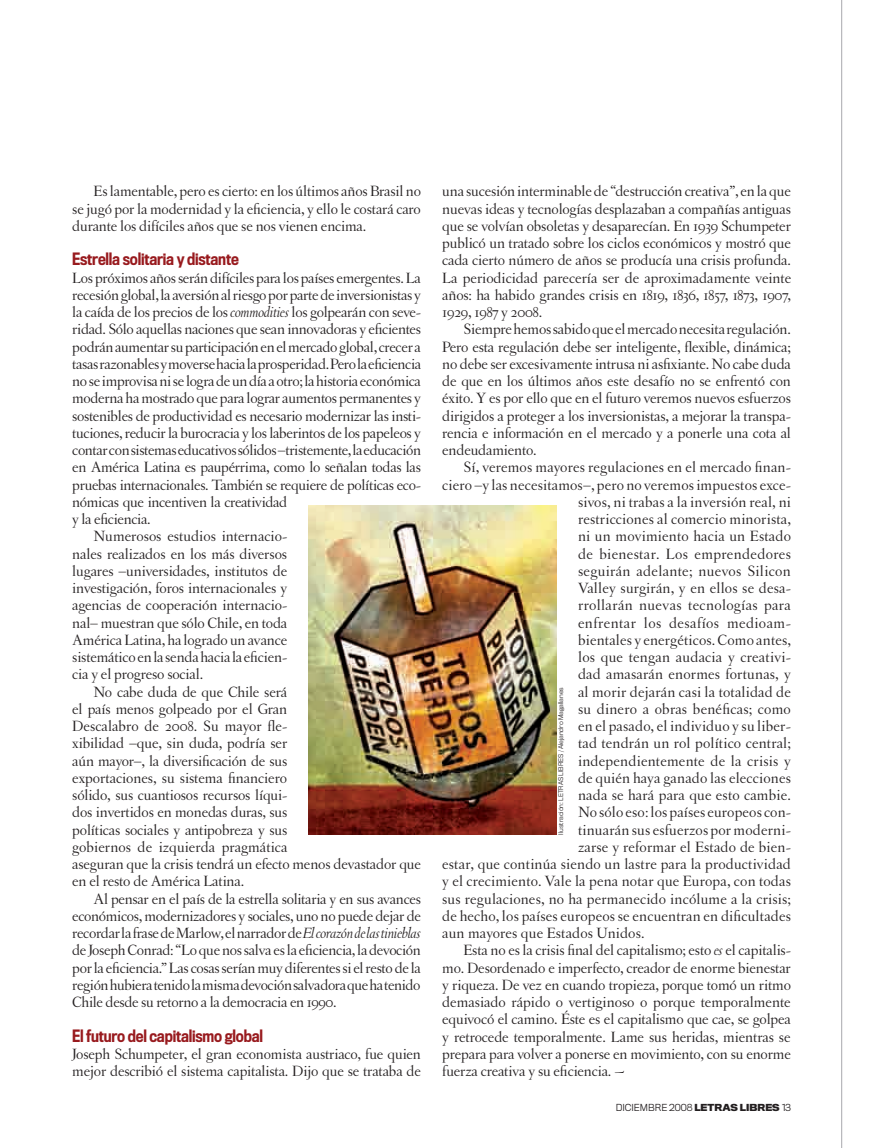
<style>
.page{position:relative;width:893px;height:1148px;background:#fff}
.page>*{position:absolute;margin:0;border:0;box-sizing:border-box;transform-origin:0 0}
.t1{font:15.75px/17.2px "Letras Oldstyle";letter-spacing:-.01em;color:#231f20;text-align:justify}
.t2{font:15.75px "Letras Oldstyle";letter-spacing:.01em;color:#231f20}
.t3{font:15.75px "Letras Oldstyle";letter-spacing:.02em;color:#231f20}
.t4{font:15.75px "Letras Oldstyle";letter-spacing:.015em;color:#231f20}
.t5{font:500 15.75px "Titling Gothic FB Cond";letter-spacing:-.01em;color:#981a1e}
.t6{font:15.75px "Letras Oldstyle";letter-spacing:.025em;color:#231f20}
.t7{font:300 9px "Titling Gothic FB Normal";color:#231f20}
.t8{font:300 6px "Titling Gothic FB Normal";letter-spacing:-.01em;color:#231f20}
.s1{font-style:italic}
.s2{font-weight:700}
</style>
<div class="page">
<hr style="left:841px;top:0;width:1px;height:1148px;background:#a8a9ad">
<img style="left:309px;top:505px;width:248px;height:329px">
<p class="t1" style="left:72px;top:183px;width:350px;text-indent:21px">Es lamentable, pero es cierto: en los últimos años Brasil no se jugó por la modernidad y la eficiencia, y ello le costará caro durante los difíciles años que se nos vienen encima.</p>
<p class="t5" style="left:72px;top:250px;width:168px">Estrella solitaria y distante</p>
<p class="t1" style="left:72px;top:269px;width:350px">Los próximos años serán difíciles para los países emergentes. La</p>
<p class="t1" style="left:72px;top:286px;width:350px">recesión global, la aversión al riesgo por parte de inversionistas y</p>
<p class="t1" style="left:72px;top:303px;width:350px">la caída de los precios de los <span class="s1">commodities</span> los golpearán con seve-</p>
<p class="t1" style="left:72px;top:321px;width:350px">ridad. Sólo aquellas naciones que sean innovadoras y eficientes</p>
<p class="t1" style="left:72px;top:338px;width:350px">podrán aumentar su participación en el mercado global, crecer a</p>
<p class="t1" style="left:72px;top:355px;width:350px">tasas razonables y moverse hacia la prosperidad. Pero la eficiencia</p>
<p class="t1" style="left:72px;top:372px;width:350px">no se improvisa ni se logra de un día a otro; la historia económica</p>
<p class="t1" style="left:72px;top:390px;width:350px">moderna ha mostrado que para lograr aumentos permanentes y</p>
<p class="t1" style="left:72px;top:407px;width:350px">sostenibles de productividad es necesario modernizar las insti-</p>
<p class="t1" style="left:72px;top:424px;width:350px">tuciones, reducir la burocracia y los laberintos de los papeleos y</p>
<p class="t1" style="left:72px;top:441px;width:350px">contar con sistemas educativos sólidos –tristemente, la educación</p>
<p class="t1" style="left:72px;top:459px;width:350px">en América Latina es paupérrima, como lo señalan todas las</p>
<p class="t1" style="left:72px;top:476px;width:350px">pruebas internacionales. También se requiere de políticas eco-</p>
<p class="t1" style="left:72px;top:493px;width:217px">nómicas que incentiven la creatividad</p>
<p class="t1" style="left:72px;top:510px;width:80px">y la eficiencia.</p>
<p class="t1" style="left:94px;top:528px;width:195px">Numerosos estudios internacio-</p>
<p class="t1" style="left:72px;top:545px;width:216px">nales realizados en los más diversos</p>
<p class="t1" style="left:72px;top:562px;width:217px">lugares –universidades, institutos de</p>
<p class="t1" style="left:72px;top:579px;width:217px">investigación, foros internacionales y</p>
<p class="t1" style="left:72px;top:597px;width:217px">agencias de cooperación internacio-</p>
<p class="t1" style="left:72px;top:614px;width:217px">nal– muestran que sólo Chile, en toda</p>
<p class="t1" style="left:72px;top:631px;width:217px">América Latina, ha logrado un avance</p>
<p class="t1" style="left:72px;top:648px;width:217px">sistemático en la senda hacia la eficien-</p>
<p class="t1" style="left:72px;top:666px;width:132px">cia y el progreso social.</p>
<p class="t1" style="left:94px;top:683px;width:195px">No cabe duda de que Chile será</p>
<p class="t1" style="left:72px;top:700px;width:216px">el país menos golpeado por el Gran</p>
<p class="t1" style="left:72px;top:717px;width:217px">Descalabro de 2008. Su mayor fle-</p>
<p class="t1" style="left:72px;top:735px;width:217px">xibilidad –que, sin duda, podría ser</p>
<p class="t1" style="left:72px;top:752px;width:217px">aún mayor–, la diversificación de sus</p>
<p class="t1" style="left:72px;top:769px;width:216px">exportaciones, su sistema financiero</p>
<p class="t1" style="left:72px;top:786px;width:217px">sólido, sus cuantiosos recursos líqui-</p>
<p class="t1" style="left:72px;top:804px;width:217px">dos invertidos en monedas duras, sus</p>
<p class="t1" style="left:72px;top:821px;width:217px">políticas sociales y antipobreza y sus</p>
<p class="t1" style="left:72px;top:838px;width:217px">gobiernos de izquierda pragmática</p>
<p class="t1" style="left:72px;top:855px;width:350px">aseguran que la crisis tendrá un efecto menos devastador que</p>
<p class="t1" style="left:72px;top:873px;width:173px">en el resto de América Latina.</p>
<p class="t1" style="left:94px;top:890px;width:329px">Al pensar en el país de la estrella solitaria y en sus avances</p>
<p class="t1" style="left:72px;top:907px;width:350px">económicos, modernizadores y sociales, uno no puede dejar de</p>
<p class="t1" style="left:72px;top:924px;width:350px">recordar la frase de Marlow, el narrador de <span class="s1">Elcorazón de las tinieblas</span></p>
<p class="t1" style="left:72px;top:942px;width:350px">de Joseph Conrad: “Lo que nos salva es la eficiencia, la devoción</p>
<p class="t1" style="left:72px;top:959px;width:350px">por la eficiencia.” Las cosas serían muy diferentes si el resto de la</p>
<p class="t1" style="left:72px;top:976px;width:350px">región hubiera tenido la misma devoción salvadora que ha tenido</p>
<p class="t1" style="left:72px;top:993px;width:266px">Chile desde su retorno a la democracia en 1990.</p>
<p class="t5" style="left:72px;top:1026px;width:192px">El futuro del capitalismo global</p>
<p class="t1" style="left:72px;top:1045px;width:350px">Joseph Schumpeter, el gran economista austriaco, fue quien mejor describió el sistema capitalista. Dijo que se trataba de</p>
<p class="t1" style="left:442px;top:183px;width:350px">una sucesión interminable de “destrucción creativa”, en la que nuevas ideas y tecnologías desplazaban a compañías antiguas que se volvían obsoletas y desaparecían. En 1939 Schumpeter publicó un tratado sobre los ciclos económicos y mostró que cada cierto número de años se producía una crisis profunda.<br>La periodicidad parecería ser de aproximadamente veinte años: ha habido grandes crisis en 1819, 1836, 1857, 1873, 1907, 1929, 1987 y 2008.</p>
<p class="t1" style="left:442px;top:321px;width:350px;text-indent:21px">Siempre hemos sabido que el mercado necesita regulación.<br>Pero esta regulación debe ser inteligente, flexible, dinámica; no debe ser excesivamente intrusa ni asfixiante. No cabe duda de que en los últimos años este desafío no se enfrentó con éxito. Y es por ello que en el futuro veremos nuevos esfuerzos dirigidos a proteger a los inversionistas, a mejorar la transpa&shy;rencia e información en el mercado y a ponerle una cota al endeudamiento.</p>
<p class="t2" style="left:463px;top:458px;width:329px">Sí, veremos mayores regulaciones en el mercado finan-</p>
<p class="t2" style="left:442px;top:476px;width:350px">ciero –y las necesitamos–, pero no veremos impuestos exce-</p>
<p class="t2" style="left:578px;top:493px;width:214px">sivos, ni trabas a la inversión real, ni</p>
<p class="t2" style="left:578px;top:510px;width:214px">restricciones al comercio minorista,</p>
<p class="t2" style="left:578px;top:527px;width:214px">ni un movimiento hacia un Estado</p>
<p class="t3" style="left:578px;top:545px;width:214px">de bienestar. Los emprendedores</p>
<p class="t3" style="left:578px;top:562px;width:214px">seguirán adelante; nuevos Silicon</p>
<p class="t2" style="left:578px;top:579px;width:214px">Valley surgirán, y en ellos se desa-</p>
<p class="t3" style="left:578px;top:596px;width:214px">rrollarán nuevas tecnologías para</p>
<p class="t6" style="left:578px;top:614px;width:214px">enfrentar los desafíos medioam-</p>
<p class="t2" style="left:578px;top:631px;width:214px">bientales y energéticos. Como antes,</p>
<p class="t4" style="left:578px;top:648px;width:214px">los que tengan audacia y creativi-</p>
<p class="t2" style="left:578px;top:665px;width:214px">dad amasarán enormes fortunas, y</p>
<p class="t2" style="left:578px;top:683px;width:214px">al morir dejarán casi la totalidad de</p>
<p class="t4" style="left:578px;top:700px;width:214px">su dinero a obras benéficas; como</p>
<p class="t2" style="left:578px;top:717px;width:214px">en el pasado, el individuo y su liber-</p>
<p class="t2" style="left:578px;top:734px;width:214px">tad tendrán un rol político central;</p>
<p class="t4" style="left:578px;top:752px;width:214px">independientemente de la crisis y</p>
<p class="t2" style="left:578px;top:769px;width:214px">de quién haya ganado las elecciones</p>
<p class="t2" style="left:578px;top:786px;width:214px">nada se hará para que esto cambie.</p>
<p class="t2" style="left:578px;top:803px;width:214px">No sólo eso: los países europeos con-</p>
<p class="t2" style="left:578px;top:821px;width:214px">tinuarán sus esfuerzos por moderni-</p>
<p class="t2" style="left:578px;top:838px;width:214px">zarse y reformar el Estado de bien-</p>
<p class="t2" style="left:442px;top:855px;width:350px">estar, que continúa siendo un lastre para la productividad</p>
<p class="t2" style="left:442px;top:872px;width:350px">y el crecimiento. Vale la pena notar que Europa, con todas</p>
<p class="t2" style="left:442px;top:890px;width:350px">sus regulaciones, no ha permanecido incólume a la crisis;</p>
<p class="t2" style="left:442px;top:907px;width:350px">de hecho, los países europeos se encuentran en dificultades</p>
<p class="t2" style="left:442px;top:924px;width:204px">aun mayores que Estados Unidos.</p>
<p class="t1" style="left:463px;top:942px;width:329px">Esta no es la crisis final del capitalismo; esto <span class="s1">es</span> el capitalis-</p>
<p class="t1" style="left:442px;top:959px;width:350px">mo. Desordenado e imperfecto, creador de enorme bienestar</p>
<p class="t1" style="left:442px;top:976px;width:350px">y riqueza. De vez en cuando tropieza, porque tomó un ritmo</p>
<p class="t1" style="left:442px;top:993px;width:350px">demasiado rápido o vertiginoso o porque temporalmente</p>
<p class="t1" style="left:442px;top:1011px;width:350px">equivocó el camino. Éste es el capitalismo que cae, se golpea</p>
<p class="t1" style="left:442px;top:1028px;width:350px">y retrocede temporalmente. Lame sus heridas, mientras se</p>
<p class="t1" style="left:442px;top:1045px;width:350px">prepara para volver a ponerse en movimiento, con su enorme</p>
<p class="t1" style="left:442px;top:1062px;width:184px">fuerza creativa y su eficiencia. ~</p>
<p class="t8" style="left:557px;top:835px;width:149px;rotate:-90deg">I LUSTRACIÓN: LETRAS LIBRES / ALEJANDRO MAGALLANES</p>
<p class="t7" style="left:616px;top:1102px;width:177px">DICIEMBRE 2008 <span class="s2">LETRAS LIBRES</span> 13</p>
</div>
